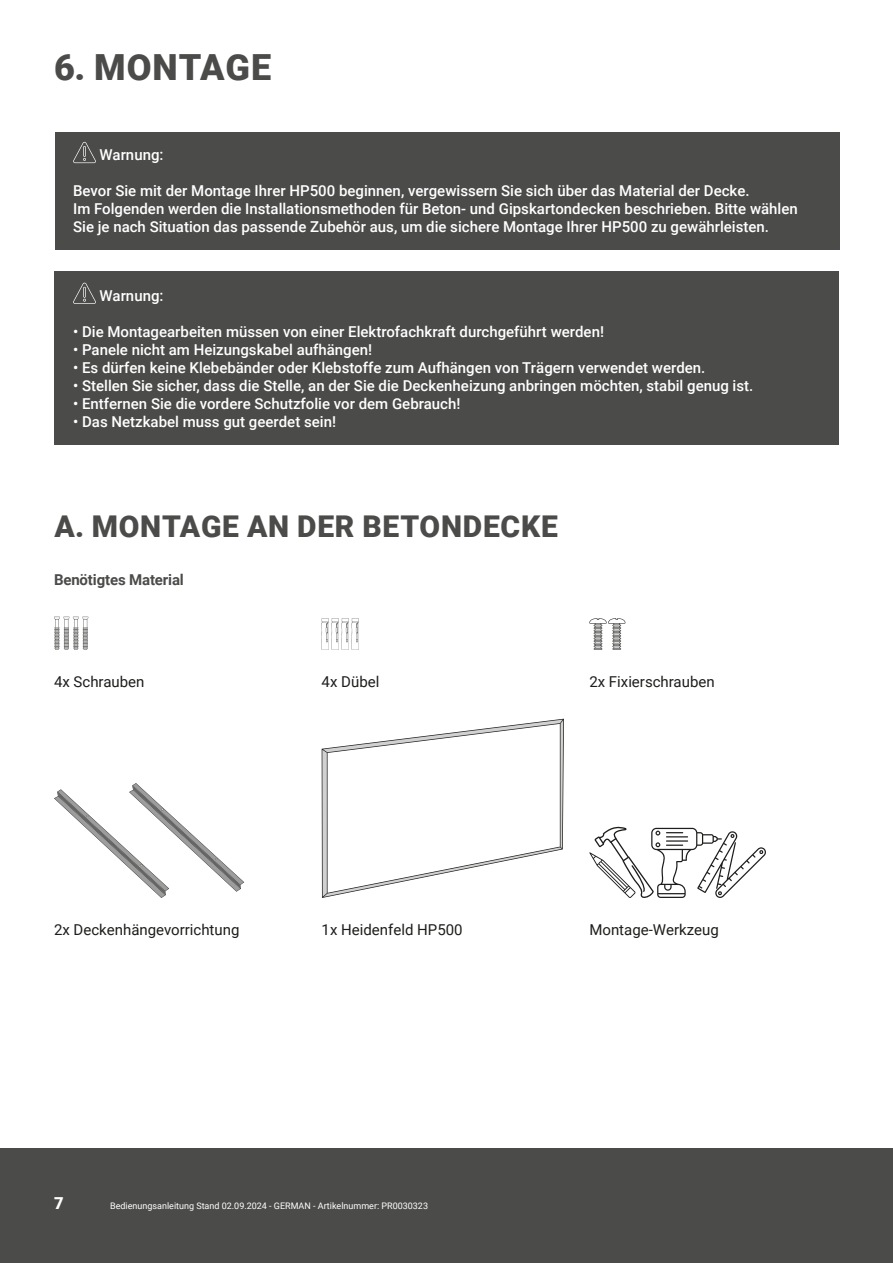
<style>
.page{position:relative;width:893px;height:1263px;background:#fff}
.page>*{position:absolute;margin:0;border:0;box-sizing:border-box;transform-origin:0 0}
.Große_Headline{font:900 36px "Roboto";letter-spacing:.025em;color:#4b4b4a}
.Mittlere_Headline{font:900 30px "Roboto";letter-spacing:.025em;color:#4b4b4a}
.t1{font:900 16.5px "Roboto";color:#fff}
.Auszeichnungen_weiß{font:500 15px/18px "Roboto";color:#fff}
.Fließtext{font:15px "Roboto";color:#1d1d1b}
.Headlines_im_Fließtext{font:700 15px "Roboto";letter-spacing:-.01em;color:#4b4b4a}
.t2{font:9px "Roboto";color:#fff}
</style>
<div class="page">
<div style="left:0;top:1148px;width:893px;height:115px;background:#4b4b4a"></div>
<div style="left:55px;top:132px;width:785px;height:118px;background:#4b4b4a"></div>
<svg style="left:73px;top:142px;width:23px;height:21px"></svg>
<div style="left:54px;top:271px;width:785px;height:173px;background:#4b4b4a"></div>
<svg style="left:73px;top:283px;width:23px;height:21px"></svg>
<svg style="left:54px;top:617px;width:34px;height:33px"></svg>
<svg style="left:322px;top:618px;width:37px;height:32px"></svg>
<svg style="left:589px;top:618px;width:36px;height:32px"></svg>
<svg style="left:54px;top:783px;width:190px;height:115px"></svg>
<svg style="left:322px;top:719px;width:242px;height:179px"></svg>
<svg style="left:589px;top:826px;width:177px;height:72px"></svg>
<p class="Große_Headline" style="left:54px;top:42px;width:219px">6. MONTAGE</p>
<p class="Auszeichnungen_weiß" style="left:100px;top:145px;width:65px">Warnung:</p>
<p class="Auszeichnungen_weiß" style="left:73px;top:181px;width:726px">Bevor Sie mit der Montage Ihrer HP500 beginnen, vergewissern Sie sich über das Material der Decke.<br>Im Folgenden werden die Installationsmethoden für Beton- und Gipskartondecken beschrieben. Bitte wählen<br>Sie je nach Situation das passende Zubehör aus, um die sichere Montage Ihrer HP500 zu gewährleisten.</p>
<p class="Auszeichnungen_weiß" style="left:100px;top:286px;width:65px">Warnung:</p>
<p class="Auszeichnungen_weiß" style="left:73px;top:322px;width:532px">• Die Montagearbeiten müssen von einer Elektrofachkraft durchgeführt werden!</p>
<p class="Auszeichnungen_weiß" style="left:73px;top:340px;width:301px">• Panele nicht am Heizungskabel aufhängen!</p>
<p class="Auszeichnungen_weiß" style="left:73px;top:358px;width:634px">• Es dürfen keine Klebebänder oder Klebstoffe zum Aufhängen von Trägern verwendet werden.</p>
<p class="Auszeichnungen_weiß" style="left:73px;top:376px;width:682px">• Stellen Sie sicher, dass die Stelle, an der Sie die Deckenheizung anbringen möchten, stabil genug ist.</p>
<p class="Auszeichnungen_weiß" style="left:73px;top:394px;width:389px">• Entfernen Sie die vordere Schutzfolie vor dem Gebrauch!</p>
<p class="Auszeichnungen_weiß" style="left:73px;top:412px;width:264px">• Das Netzkabel muss gut geerdet sein!</p>
<p class="Mittlere_Headline" style="left:55px;top:505px;width:505px">A. MONTAGE AN DER BETONDECKE</p>
<p class="Headlines_im_Fließtext" style="left:54px;top:569px;width:131px">Benötigtes Material</p>
<p class="Fließtext" style="left:54px;top:671px;width:92px">4x Schrauben</p>
<p class="Fließtext" style="left:322px;top:671px;width:59px">4x Dübel</p>
<p class="Fließtext" style="left:589px;top:671px;width:127px">2x Fixierschrauben</p>
<p class="Fließtext" style="left:54px;top:919px;width:187px">2x Deckenhängevorrichtung</p>
<p class="Fließtext" style="left:322px;top:919px;width:142px">1x Heidenfeld HP500</p>
<p class="Fließtext" style="left:589px;top:919px;width:131px">Montage-Werkzeug</p>
<p class="t1" style="left:54px;top:1191px;width:11px">7</p>
<p class="t2" style="left:110px;top:1199px;width:319px">Bedienungsanleitung Stand 02.09.2024 - GERMAN - Artikelnummer: PR0030323</p>
</div>
